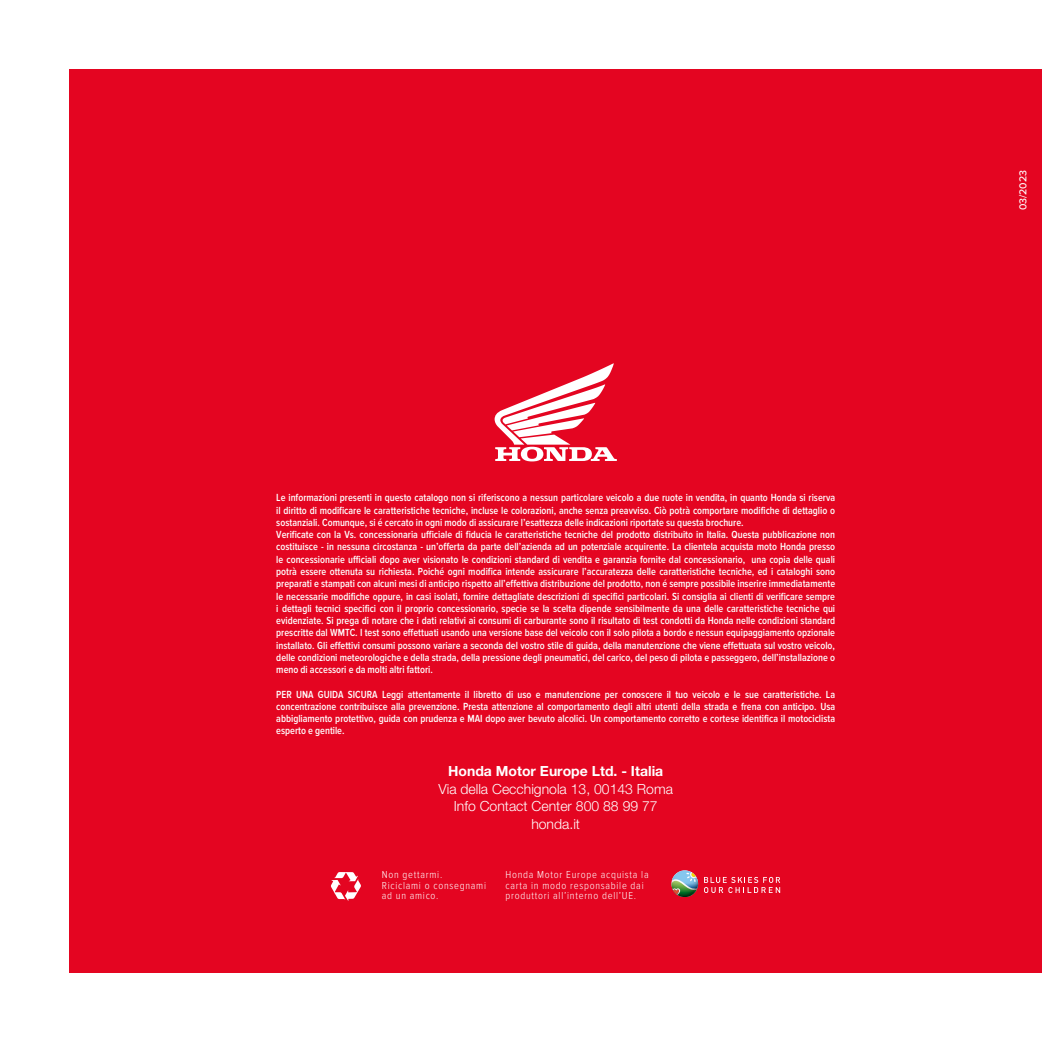
<style>
.page{position:relative;width:1042px;height:1042px;background:#fff}
.page>*{position:absolute;margin:0;border:0;box-sizing:border-box;transform-origin:0 0}
.t1{font:300 14px/17.5px "Helvetica Neue LT Std";color:#fff;text-align:center}
.t2{font:700 14px "Helvetica Neue LT Std";color:#fff}
.t3{font:600 condensed 10.67px/12.2px "Proxima Nova";color:#fff;scale:.95 1}
.t4{font:300 condensed 10.5px/10.5px "Proxima Nova";letter-spacing:.07em;color:#fff}
.t5{font:500 10.5px "Proxima Nova";letter-spacing:-.01em;color:#fff}
</style>
<div class="page">
<div style="left:69px;top:69px;width:973px;height:903px;background:#e40521"></div>
<svg style="left:331px;top:872px;width:30px;height:29px"></svg>
<svg style="left:704px;top:877px;width:76px;height:16px"></svg>
<svg style="left:671px;top:870px;width:27px;height:27px"></svg>
<svg style="left:494px;top:363px;width:123px;height:98px"></svg>
<p class="t3" style="left:276px;top:492px;width:590px">Le informazioni presenti in questo catalogo non si riferiscono a nessun particolare veicolo a due ruote in vendita, in quanto Honda si riserva il diritto di modificare le caratteristiche tecniche, incluse le colorazioni, anche senza preavviso. Ciò potrà comportare modifiche di dettaglio o sostanziali. Comunque, si é cercato in ogni modo di assicurare l’esattezza delle indicazioni riportate su questa brochure.<br>Verificate con la Vs. concessionaria ufficiale di fiducia le caratteristiche tecniche del prodotto distribuito in Italia. Questa pubblicazione non costituisce - in nessuna circostanza - un’offerta da parte dell’azienda ad un potenziale acquirente. La clientela acquista moto Honda presso le concessionarie ufficiali dopo aver visionato le condizioni standard di vendita e garanzia fornite dal concessionario, una copia delle quali potrà essere ottenuta su richiesta. Poiché ogni modifica intende assicurare l’accuratezza delle caratteristiche tecniche, ed i cataloghi sono preparati e stampati con alcuni mesi di anticipo rispetto all’effettiva distribuzione del prodotto, non é sempre possibile inserire immediatamente le necessarie modifiche oppure, in casi isolati, fornire dettagliate descrizioni di specifici particolari. Si consiglia ai clienti di verificare sempre i dettagli tecnici specifici con il proprio concessionario, specie se la scelta dipende sensibilmente da una delle caratteristiche tecniche qui evidenziate. Si prega di notare che i dati relativi ai consumi di carburante sono il risultato di test condotti da Honda nelle condizioni standard prescritte dal WMTC. I test sono effettuati usando una versione base del veicolo con il solo pilota a bordo e nessun equipaggiamento opzionale installato. Gli effettivi consumi possono variare a seconda del vostro stile di guida, della manutenzione che viene effettuata sul vostro veicolo, delle condizioni meteorologiche e della strada, della pressione degli pneumatici, del carico, del peso di pilota e passeggero, dell’installazione o meno di accessori e da molti altri fattori.</p>
<p class="t3" style="left:276px;top:688px;width:590px;text-align:justify">PER UNA GUIDA SICURA Leggi attentamente il libretto di uso e manutenzione per conoscere il tuo veicolo e le sue caratteristiche. La concentrazione contribuisce alla prevenzione. Presta attenzione al comportamento degli altri utenti della strada e frena con anticipo. Usa abbigliamento protettivo, guida con prudenza e MAI dopo aver bevuto alcolici. Un comportamento corretto e cortese identifica il motociclista esperto e gentile.</p>
<h1 class="t2" style="left:448px;top:762px;width:217px">Honda Motor Europe Ltd. - Italia</h1>
<h1 class="t1" style="left:438px;top:780px;width:236px">Via della Cecchignola 13, 00143 Roma<br>Info Contact Center 800 88 99 77 honda.it</h1>
<p class="t4" style="left:382px;top:870px;width:106px">Non gettarmi.<br>Riciclami o consegnami ad un amico.</p>
<p class="t4" style="left:505px;top:869px;width:145px">Honda Motor Europe acquista la carta in modo responsabile dai produttori all’interno dell’UE.</p>
<p class="t5" style="left:1015px;top:210px;width:41px;rotate:-90deg">03/2023</p>
</div>
